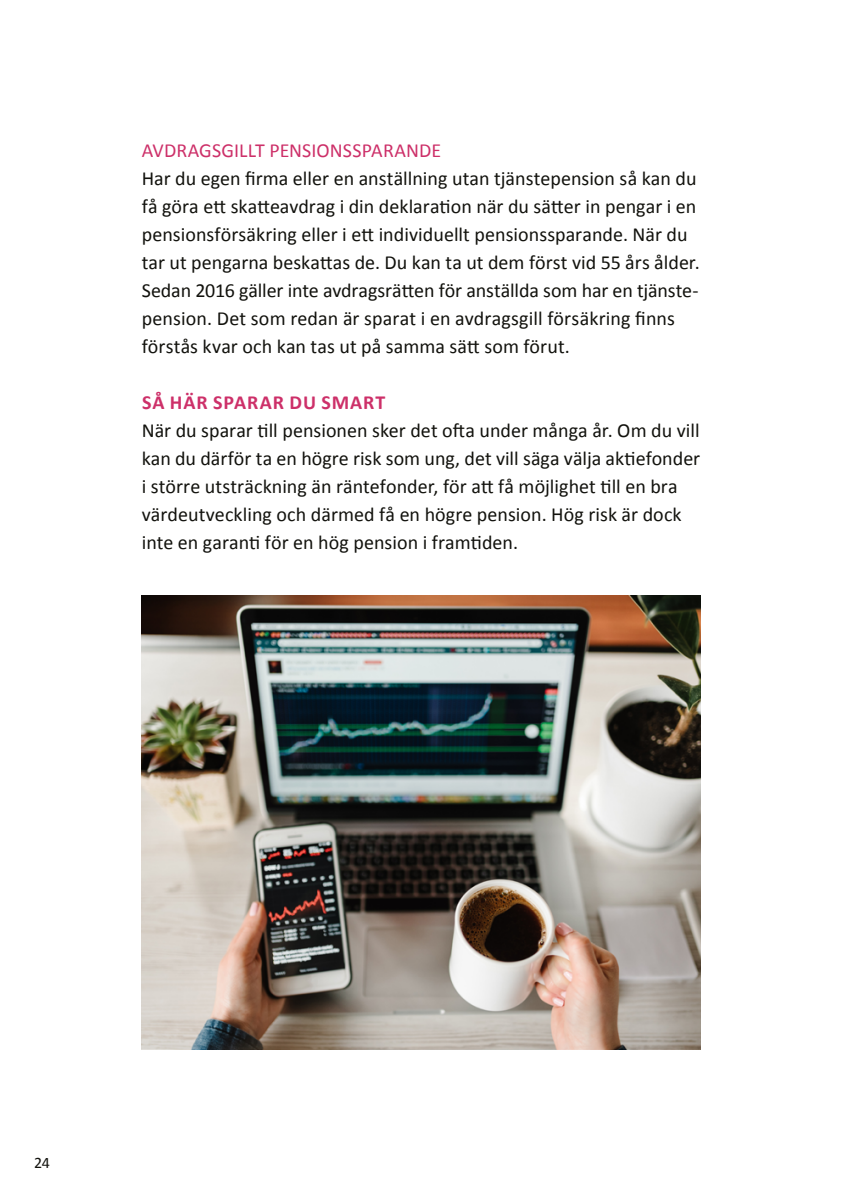
<style>
.page{position:relative;width:842px;height:1191px;background:#fff}
.page>*{position:absolute;margin:0;border:0;box-sizing:border-box;transform-origin:0 0}
.Bröd{font:20px/28px "Calibri";color:#12120d}
.t1{font:20px "Calibri";letter-spacing:.005em;color:#cd3069}
.Rubriknivå_2{font:700 20px "Calibri";letter-spacing:.045em;color:#cd3069}
.t2{font:16px "Calibri";color:#12120d}
</style>
<div class="page">
<img style="left:142px;top:595px;width:558px;height:454px">
<h3 class="t1" style="left:142px;top:138px;width:301px">AVDRAGSGILLT PENSIONSSPARANDE</h3>
<p class="Bröd" style="left:142px;top:163px;width:559px">Har du egen firma eller en anställning utan tjänstepension så kan du få göra ett skatteavdrag i din deklaration när du sätter in pengar i en pensionsförsäkring eller i ett individuellt pensionssparande. När du tar ut pengarna beskattas de. Du kan ta ut dem först vid 55 års ålder.<br>Sedan 2016 gäller inte avdragsrätten för anställda som har en tjänste&shy;pension. Det som redan är sparat i en avdragsgill försäkring finns förstås kvar och kan tas ut på samma sätt som förut.</p>
<h2 class="Rubriknivå_2" style="left:142px;top:389px;width:245px">SÅ HÄR SPARAR DU SMART</h2>
<p class="Bröd" style="left:142px;top:415px;width:560px">När du sparar till pensionen sker det ofta under många år. Om du vill kan du därför ta en högre risk som ung, det vill säga välja aktiefonder i större utsträckning än räntefonder, för att få möjlighet till en bra värdeutveckling och därmed få en högre pension. Hög risk är dock inte en garanti för en hög pension i framtiden.</p>
<p class="t2" style="left:34px;top:1153px;width:18px">24</p>
</div>
